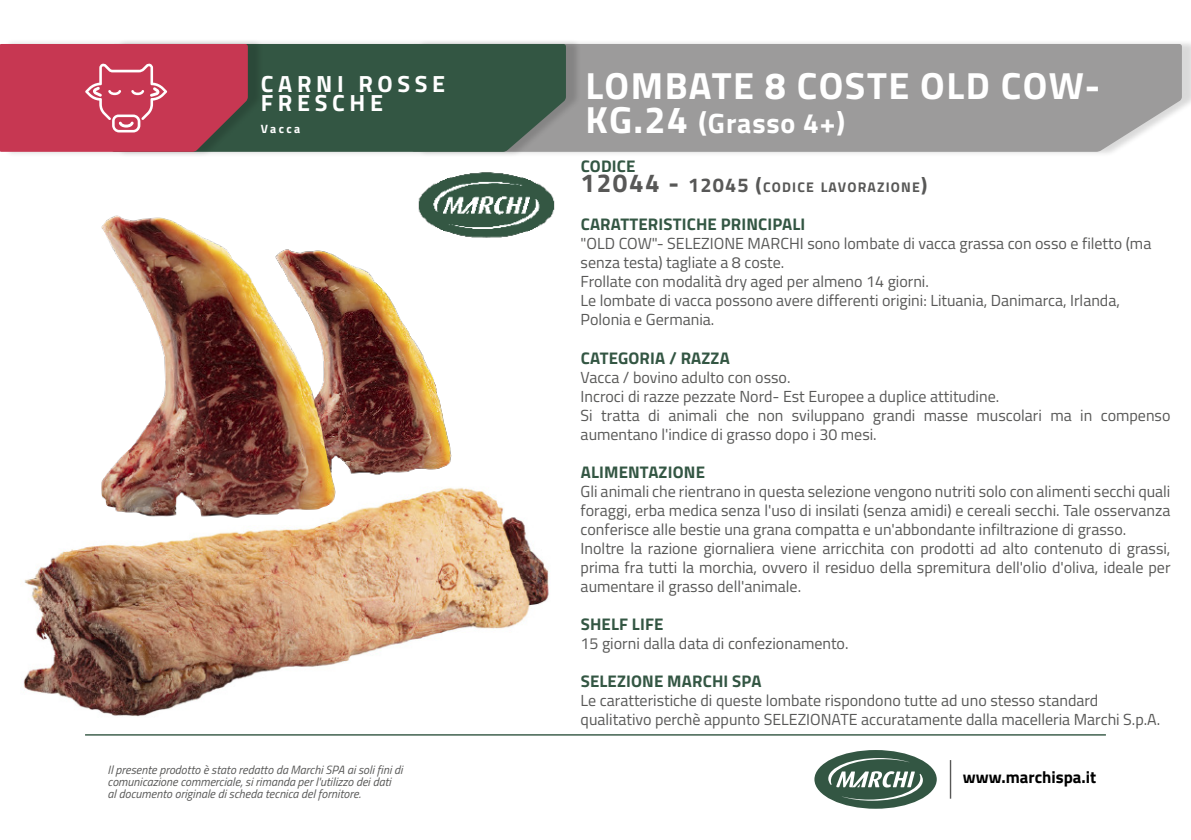
<style>
.page{position:relative;width:1191px;height:840px;background:#fff}
.page>*{position:absolute;margin:0;border:0;box-sizing:border-box;transform-origin:0 0}
.t1{font:700 37.8px "Titillium Web";letter-spacing:.04em;color:#fff}
.t2{font:700 28px "Titillium Web";letter-spacing:.03em;color:#fff}
.t3{font:700 23.4px/19.8px "Titillium Web";letter-spacing:.2em;color:#fff}
.t4{font:700 16.8px "Titillium Web";letter-spacing:.01em;color:#335643}
.t5{font:700 16.8px "Titillium Web";color:#000}
.t6{font:16px/19px "Titillium Web";color:#585857}
.t7{font:700 14px "Titillium Web";letter-spacing:.085em;color:#585857}
.t8{font:italic 12px/12px "Titillium Web";color:#585857}
.t9{font:700 12px "Titillium Web";letter-spacing:.2em;color:#fff}
.s1{font-size:37.8px}
.s2{font-size:26px}
.s3{font-size:20px}
</style>
<div class="page">
<hr style="left:949px;top:759px;width:2px;height:39px;background:#585857">
<div style="left:814px;top:749px;width:122px;height:59px;background:#335643;border-radius:50%"></div>
<svg style="left:828px;top:757px;width:95px;height:43px"></svg>
<hr style="left:85px;top:733px;width:1021px;height:2px;background:#335643">
<img style="left:352px;top:265px;width:61px;height:75px">
<div style="left:416px;top:39px;width:775px;height:118px;background:#000;opacity:.15"></div>
<div style="left:581px;top:44px;width:600px;height:108px;background:#9c9b9b"></div>
<div style="left:116px;top:38px;width:465px;height:119px;background:#000;opacity:.15"></div>
<div style="left:263px;top:44px;width:303px;height:108px;background:#335643"></div>
<div style="left:4px;top:38px;width:259px;height:119px;background:#000;opacity:.15"></div>
<svg style="left:0;top:44px;width:248px;height:108px;background:#c13f57"></svg>
<img style="left:386px;top:105px;width:199px;height:198px">
<img style="left:101px;top:215px;width:251px;height:125px">
<img style="left:23px;top:340px;width:541px;height:396px">
<p class="t3" style="left:261px;top:72px;width:186px">CARNI ROSSE<br>FRESCHE</p>
<p class="t9" style="left:261px;top:119px;width:41px">Vacca</p>
<p class="t3" style="left:302px;top:92px;width:91px">CARNE</p>
<p class="t8" style="left:108px;top:762px;width:296px">Il presente prodotto è stato redatto da Marchi SPA ai soli fini di comunicazione commerciale, si rimanda per l'utilizzo dei dati<br>al documento originale di scheda tecnica del fornitore.</p>
<p class="t1" style="left:585px;top:56px;width:516px">LOMBATE 8 COSTE OLD COW-</p>
<p class="t2" style="left:585px;top:102px;width:261px"><span class="s1">KG.24</span> (Grasso 4+)</p>
<p class="t4" style="left:581px;top:153px;width:56px">CODICE</p>
<p class="t7" style="left:580px;top:177px;width:348px"><span class="s2">12044 -</span> <span class="s3">12045 (</span>CODICE LAVORAZIONE<span class="s3">)</span></p>
<p class="t4" style="left:581px;top:211px;width:226px">CARATTERISTICHE PRINCIPALI</p>
<p class="t6" style="left:580px;top:233px;width:572px">"OLD COW"- SELEZIONE MARCHI sono lombate di vacca grassa con osso e filetto (ma senza testa) tagliate a 8 coste.</p>
<p class="t6" style="left:580px;top:271px;width:350px">Frollate con modalità dry aged per almeno 14 giorni.</p>
<p class="t6" style="left:580px;top:290px;width:541px">Le lombate di vacca possono avere differenti origini: Lituania, Danimarca, Irlanda,<br>Polonia e Germania.</p>
<p class="t4" style="left:581px;top:344px;width:150px">CATEGORIA / RAZZA</p>
<p class="t6" style="left:580px;top:366px;width:211px">Vacca / bovino adulto con osso.</p>
<p class="t6" style="left:580px;top:385px;width:420px">Incroci di razze pezzate Nord- Est Europee a duplice attitudine.</p>
<p class="t6" style="left:580px;top:404px;width:591px">Si tratta di animali che non sviluppano grandi masse muscolari ma in compenso aumentano l'indice di grasso dopo i 30 mesi.</p>
<p class="t4" style="left:581px;top:458px;width:126px">ALIMENTAZIONE</p>
<p class="t6" style="left:580px;top:480px;width:591px;text-align:justify">Gli animali che rientrano in questa selezione vengono nutriti solo con alimenti secchi quali foraggi, erba medica senza l'uso di insilati (senza amidi) e cereali secchi. Tale osservanza conferisce alle bestie una grana compatta e un'abbondante infiltrazione di grasso.</p>
<p class="t6" style="left:580px;top:537px;width:591px;text-align:justify">Inoltre la razione giornaliera viene arricchita con prodotti ad alto contenuto di grassi, prima fra tutti la morchia, ovvero il residuo della spremitura dell'olio d'oliva, ideale per aumentare il grasso dell'animale.</p>
<p class="t4" style="left:581px;top:610px;width:84px">SHELF LIFE</p>
<p class="t6" style="left:580px;top:632px;width:269px">15 giorni dalla data di confezionamento.</p>
<p class="t4" style="left:581px;top:667px;width:182px">SELEZIONE MARCHI SPA</p>
<p class="t6" style="left:580px;top:689px;width:581px">Le caratteristiche di queste lombate rispondono tutte ad uno stesso standard qualitativo perchè appunto SELEZIONATE accuratamente dalla macelleria Marchi S.p.A.</p>
<p class="t5" style="left:963px;top:764px;width:135px">www.marchispa.it</p>
</div>
